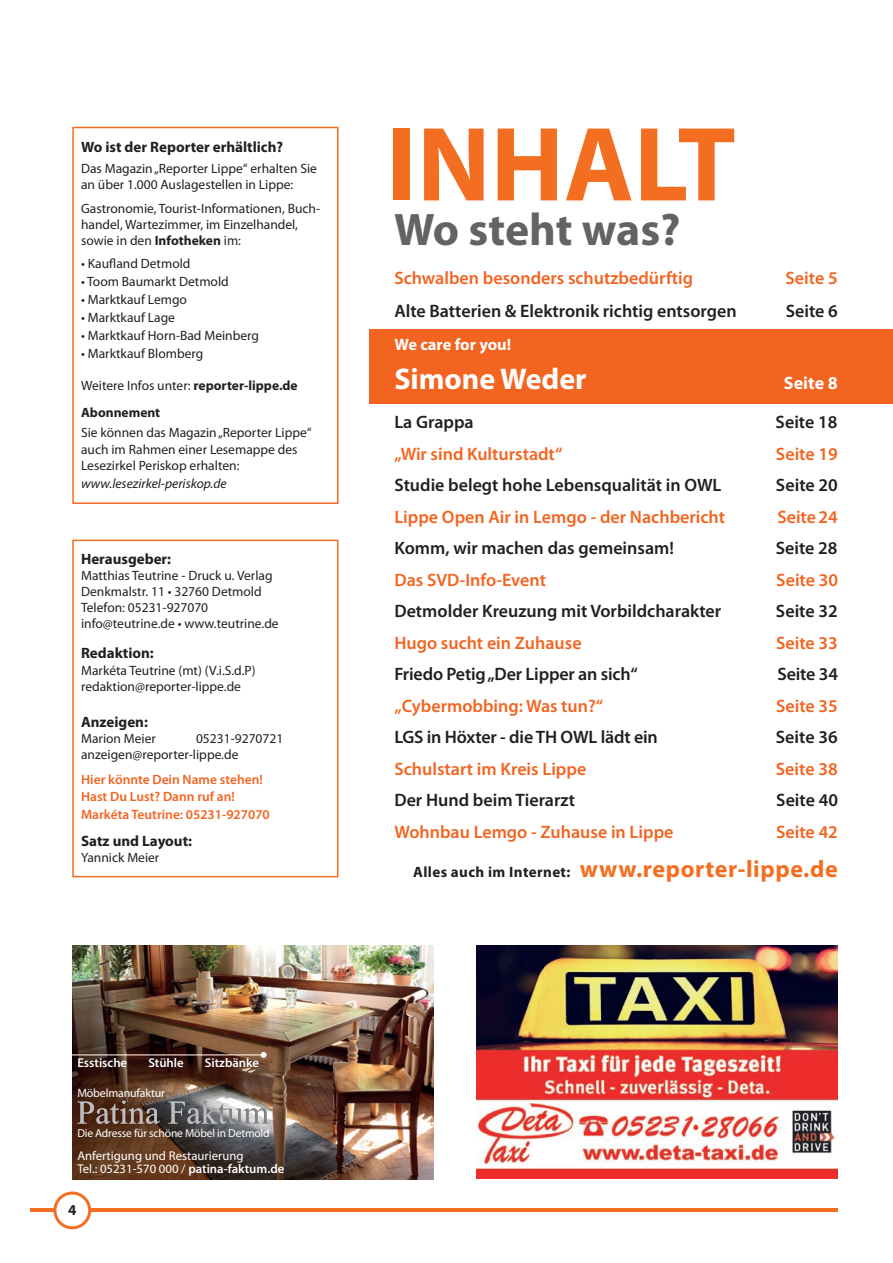
<style>
.page{position:relative;width:893px;height:1263px;background:#fff}
.page>*{position:absolute;margin:0;border:0;box-sizing:border-box;transform-origin:0 0}
.t1{font:700 106.65px "Myriad Pro";color:#f36e21}
.t2{font:700 45.75px "Myriad Pro";letter-spacing:-.005em;color:#636366}
.t3{font:700 30px "Myriad Pro";color:#fff}
.t4{font:700 24px "Myriad Pro";letter-spacing:.025em;color:#f36e21}
.t5{font:600 18px "Myriad Pro";color:#231f20}
.t6{font:600 18px "Myriad Pro";color:#f36421}
.t7{font:700 18px "Myriad Pro";color:#fff}
.t8{font:700 16.5px "Myriad Pro";letter-spacing:-.005em;color:#fff}
.t9{font:700 15px "Myriad Pro";color:#231f20}
.t10{font:13.5px/16.2px "Myriad Pro";color:#231f20}
.t11{font:600 13.5px/16.2px "Myriad Pro";color:#f36421}
.t12{font:700 13.5px/26.7px "Myriad Pro";color:#231f20}
.t13{font:italic 13.5px "Myriad Pro";color:#231f20}
.t14{font:12.75px/13.5px "Myriad Pro";color:#fff}
.t15{font:600 12.75px "Myriad Pro";color:#fff}
.t16{font:12px "Myriad Pro";letter-spacing:-.015em;color:#fff}
.t17{font:11.55px "Myriad Pro";letter-spacing:-.015em;color:#fff}
.s1{font-weight:700}
.s2{font-weight:400}
.s3{font-weight:600}
.s4{font-size:15px;color:#231f20}
</style>
<div class="page">
<hr style="left:30px;top:1208px;width:808px;height:3px;background:#f36e21">
<div style="left:55px;top:1193px;width:35px;height:35px;background:#fff;border-radius:50%"></div>
<div style="left:53px;top:1191px;width:38px;height:38px;border:3px solid #f36e21;border-radius:50%"></div>
<div style="left:72px;top:540px;width:266px;height:337px;background:#fff;border:2px solid #f36e21"></div>
<div style="left:370px;top:329px;width:523px;height:74px;background:#f36421"></div>
<img style="left:476px;top:945px;width:362px;height:233px">
<img style="left:72px;top:945px;width:362px;height:234px">
<svg style="left:77px;top:1100px;width:150px;height:24px;background:#716561"></svg>
<div style="left:72px;top:127px;width:266px;height:377px;background:#fff;border:2px solid #f36e21"></div>
<p class="t9" style="left:81px;top:138px;width:204px">Wo ist der Reporter erhältlich?</p>
<p class="t10" style="left:81px;top:160px;width:237px">Das Magazin „Reporter Lippe“ erhalten Sie an über 1.000 Auslagestellen in Lippe:</p>
<p class="t10" style="left:81px;top:200px;width:241px">Gastronomie, Tourist-Informationen, Buch&shy;handel, Wartezimmer, im Einzelhandel, sowie in den <span class="s1">Infotheken</span> im:</p>
<p class="t10" style="left:81px;top:255px;width:111px">• Kaufland Detmold</p>
<p class="t10" style="left:81px;top:273px;width:149px">• Toom Baumarkt Detmold</p>
<p class="t10" style="left:81px;top:291px;width:107px">• Marktkauf Lemgo</p>
<p class="t10" style="left:81px;top:309px;width:95px">• Marktkauf Lage</p>
<p class="t10" style="left:81px;top:327px;width:179px">• Marktkauf Horn-Bad Meinberg</p>
<p class="t10" style="left:81px;top:345px;width:124px">• Marktkauf Blomberg</p>
<p class="t12" style="left:81px;top:372px;width:218px"><span class="s2">Weitere Infos unter:</span> reporter-lippe.de<br>Abonnement</p>
<p class="t10" style="left:81px;top:425px;width:232px">Sie können das Magazin „Reporter Lippe“ auch im Rahmen einer Lesemappe des<br>Lesezirkel Periskop erhalten:</p>
<p class="t13" style="left:81px;top:475px;width:147px">www.lesezirkel-periskop.de</p>
<p class="t9" style="left:81px;top:549px;width:92px">Herausgeber:</p>
<p class="t10" style="left:81px;top:567px;width:199px">Matthias Teutrine - Druck u. Verlag<br>Denkmalstr. 11 • 32760 Detmold<br>Telefon: 05231-927070 info@teutrine.de • www.teutrine.de</p>
<p class="t9" style="left:81px;top:644px;width:74px">Redaktion:</p>
<p class="t10" style="left:81px;top:662px;width:176px">Markéta Teutrine (mt) (V.i.S.d.P) redaktion@reporter-lippe.de</p>
<p class="t9" style="left:81px;top:712px;width:68px">Anzeigen:</p>
<p class="t10" style="left:81px;top:730px;width:76px">Marion Meier</p>
<p class="t10" style="left:81px;top:730px;width:204px;text-indent:115px">05231-9270721 anzeigen@reporter-lippe.de</p>
<p class="t11" style="left:81px;top:771px;width:183px">Hier könnte Dein Name stehen!<br>Hast Du Lust? Dann ruf an!</p>
<p class="t11" style="left:81px;top:806px;width:190px">Markéta Teutrine: 05231-927070</p>
<p class="t9" style="left:81px;top:831px;width:112px">Satz und Layout:</p>
<p class="t10" style="left:81px;top:849px;width:80px">Yannick Meier</p>
<p class="t15" style="left:77px;top:1054px;width:51px">Esstische</p>
<p class="t15" style="left:148px;top:1054px;width:37px">Stühle</p>
<p class="t15" style="left:205px;top:1054px;width:56px">Sitzbänke</p>
<p class="t16" style="left:77px;top:1085px;width:89px">Möbelmanufaktur</p>
<p class="t17" style="left:77px;top:1126px;width:194px">Die Adresse für schöne Möbel in Detmold</p>
<p class="t14" style="left:77px;top:1148px;width:208px">Anfertigung und Restaurierung<br>Tel.: 05231-570 000 / <span class="s3">patina-faktum.de</span></p>
<p class="t9" style="left:68px;top:1200px;width:10px">4</p>
<h1 class="t1" style="left:387px;top:95px;width:351px">INHALT</h1>
<h2 class="t2" style="left:394px;top:200px;width:288px">Wo steht was?</h2>
<h3 class="t6" style="left:394px;top:267px;width:300px">Schwalben besonders schutzbedürftig</h3>
<h3 class="t6" style="left:785px;top:267px;width:54px">Seite 5</h3>
<h3 class="t5" style="left:394px;top:300px;width:344px">Alte Batterien &amp; Elektronik richtig entsorgen</h3>
<h3 class="t5" style="left:786px;top:300px;width:54px">Seite 6</h3>
<p class="t8" style="left:394px;top:334px;width:118px">We care for you!</p>
<h3 class="t3" style="left:394px;top:360px;width:194px">Simone Weder</h3>
<h3 class="t7" style="left:784px;top:371px;width:55px">Seite 8</h3>
<h3 class="t5" style="left:394px;top:411px;width:81px">La Grappa</h3>
<h3 class="t5" style="left:776px;top:411px;width:63px">Seite 18</h3>
<h3 class="t6" style="left:394px;top:442px;width:170px">„Wir sind Kulturstadt“</h3>
<h3 class="t6" style="left:776px;top:442px;width:63px">Seite 19</h3>
<h3 class="t5" style="left:394px;top:474px;width:329px">Studie belegt hohe Lebensqualität in OWL</h3>
<h3 class="t5" style="left:776px;top:474px;width:63px">Seite 20</h3>
<h3 class="t6" style="left:394px;top:505px;width:332px">Lippe Open Air in Lemgo - der Nachbericht</h3>
<h3 class="t6" style="left:777px;top:505px;width:62px">Seite 24</h3>
<h3 class="t5" style="left:394px;top:537px;width:281px">Komm, wir machen das gemeinsam!</h3>
<h3 class="t5" style="left:776px;top:537px;width:63px">Seite 28</h3>
<h3 class="t6" style="left:394px;top:568px;width:153px">Das SVD-Info-Event</h3>
<h3 class="t6" style="left:776px;top:568px;width:63px">Seite 30</h3>
<h3 class="t5" style="left:394px;top:600px;width:328px">Detmolder Kreuzung mit Vorbildcharakter</h3>
<h3 class="t5" style="left:776px;top:600px;width:63px">Seite 32</h3>
<h3 class="t6" style="left:394px;top:631px;width:189px">Hugo sucht ein Zuhause</h3>
<h3 class="t6" style="left:776px;top:631px;width:63px">Seite 33</h3>
<h3 class="t5" style="left:394px;top:663px;width:245px">Friedo Petig „Der Lipper an sich“</h3>
<h3 class="t5" style="left:777px;top:663px;width:62px">Seite 34</h3>
<h3 class="t6" style="left:394px;top:694px;width:210px">„Cybermobbing: Was tun?“</h3>
<h3 class="t6" style="left:776px;top:694px;width:63px">Seite 35</h3>
<h3 class="t5" style="left:394px;top:726px;width:265px">LGS in Höxter - die TH OWL lädt ein</h3>
<h3 class="t5" style="left:776px;top:726px;width:63px">Seite 36</h3>
<h3 class="t6" style="left:394px;top:757px;width:193px">Schulstart im Kreis Lippe</h3>
<h3 class="t6" style="left:776px;top:757px;width:63px">Seite 38</h3>
<h3 class="t5" style="left:394px;top:789px;width:182px">Der Hund beim Tierarzt</h3>
<h3 class="t5" style="left:776px;top:789px;width:63px">Seite 40</h3>
<h3 class="t6" style="left:394px;top:820px;width:281px">Wohnbau Lemgo - Zuhause in Lippe</h3>
<h3 class="t6" style="left:776px;top:820px;width:63px">Seite 42</h3>
<h3 class="t4" style="left:413px;top:854px;width:426px"><span class="s4">Alles auch im Internet:</span> www.reporter-lippe.de</h3>
</div>
